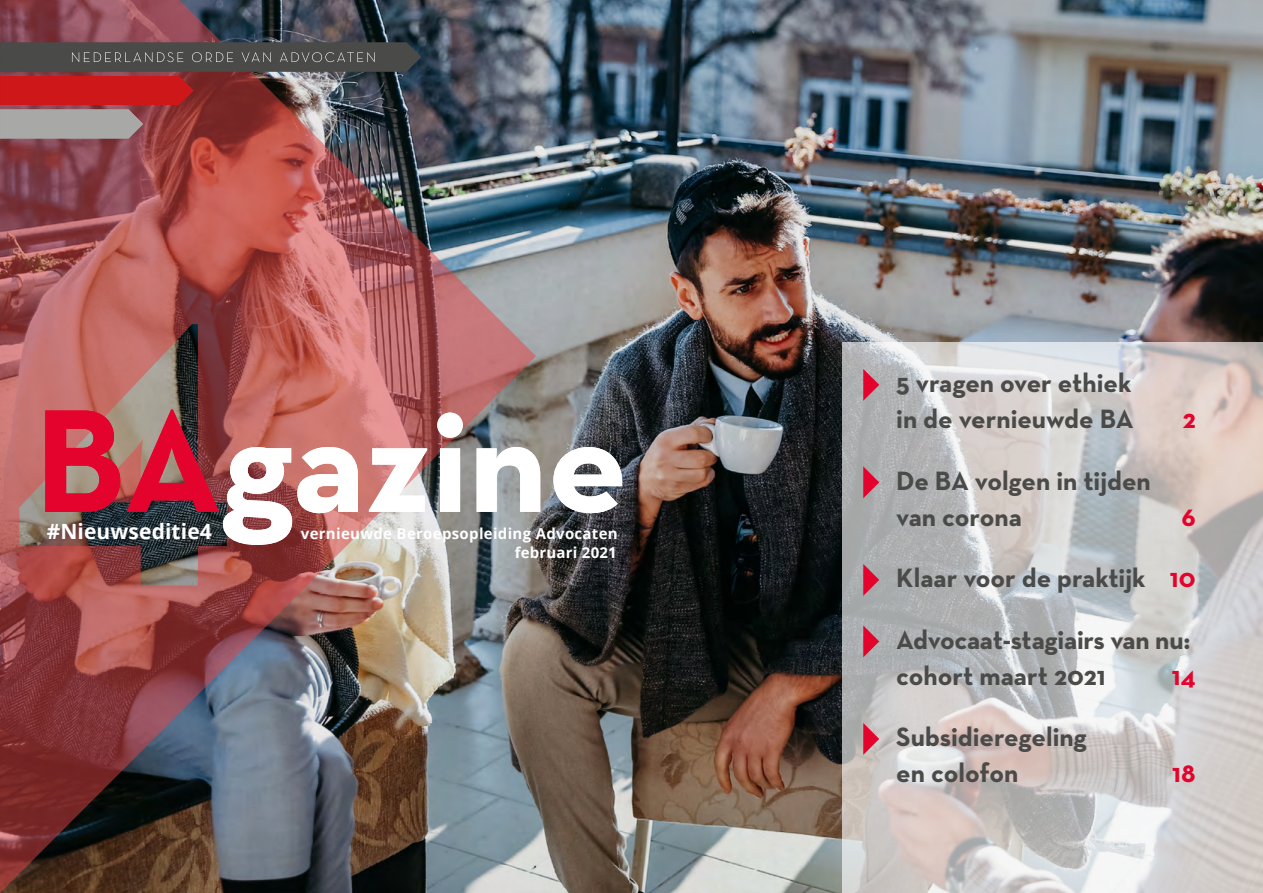
<style>
.page{position:relative;width:1263px;height:893px;background:#fff}
.page>*{position:absolute;margin:0;border:0;box-sizing:border-box;transform-origin:0 0}
._01_NOvA-Ankeiler{font:700 148.95px "Neutra Text";color:#fff}
._02_NOvA-Inhoudsopga{font:700 27px/36px "Neutra Text";color:#4a4a49}
._02_NOvA-Inhoudsopga-2{font:700 27px "Neutra Text";color:#e4032c}
.t1{font:700 21px "Open Sans";letter-spacing:.005em;color:#fff}
.t2{font:700 15px "Open Sans";letter-spacing:.02em;color:#fff}
.s1{color:#e4032c}
</style>
<div class="page">
<img style="left:536px;top:0;width:727px;height:893px">
<svg style="left:842px;top:342px;width:421px;height:551px;background:#cac8c7"></svg>
<img style="left:0;top:0;width:536px;height:893px">
<svg style="left:863px;top:369px;width:16px;height:32px"></svg>
<svg style="left:863px;top:466px;width:16px;height:32px"></svg>
<svg style="left:863px;top:564px;width:16px;height:32px"></svg>
<svg style="left:863px;top:625px;width:16px;height:32px"></svg>
<svg style="left:863px;top:723px;width:16px;height:32px"></svg>
<img style="left:0;top:43px;width:421px;height:95px">
<p class="_01_NOvA-Ankeiler" style="left:35px;top:368px;width:595px"><span class="s1">BA</span>gazine</p>
<p class="t1" style="left:47px;top:516px;width:167px">#Nieuwseditie4</p>
<p class="t2" style="left:301px;top:523px;width:318px">vernieuwde Beroepsopleiding Advocaten</p>
<p class="t2" style="left:515px;top:542px;width:104px">februari 2021</p>
<p class="_02_NOvA-Inhoudsopga" style="left:896px;top:365px;width:239px">5 vragen over ethiek in de vernieuwde BA</p>
<p class="_02_NOvA-Inhoudsopga" style="left:896px;top:462px;width:256px">De BA volgen in tijden van corona</p>
<p class="_02_NOvA-Inhoudsopga-2" style="left:1183px;top:402px;width:14px">2</p>
<p class="_02_NOvA-Inhoudsopga-2" style="left:1181px;top:500px;width:16px">6</p>
<p class="_02_NOvA-Inhoudsopga" style="left:896px;top:560px;width:301px">Klaar voor de praktijk <span class="s1">10</span></p>
<p class="_02_NOvA-Inhoudsopga" style="left:896px;top:621px;width:296px">Advocaat-stagiairs van nu: cohort maart 2021</p>
<p class="_02_NOvA-Inhoudsopga-2" style="left:1172px;top:659px;width:25px">14</p>
<p class="_02_NOvA-Inhoudsopga" style="left:896px;top:719px;width:192px">Subsidieregeling en colofon</p>
<p class="_02_NOvA-Inhoudsopga-2" style="left:1172px;top:756px;width:25px">18</p>
</div>
